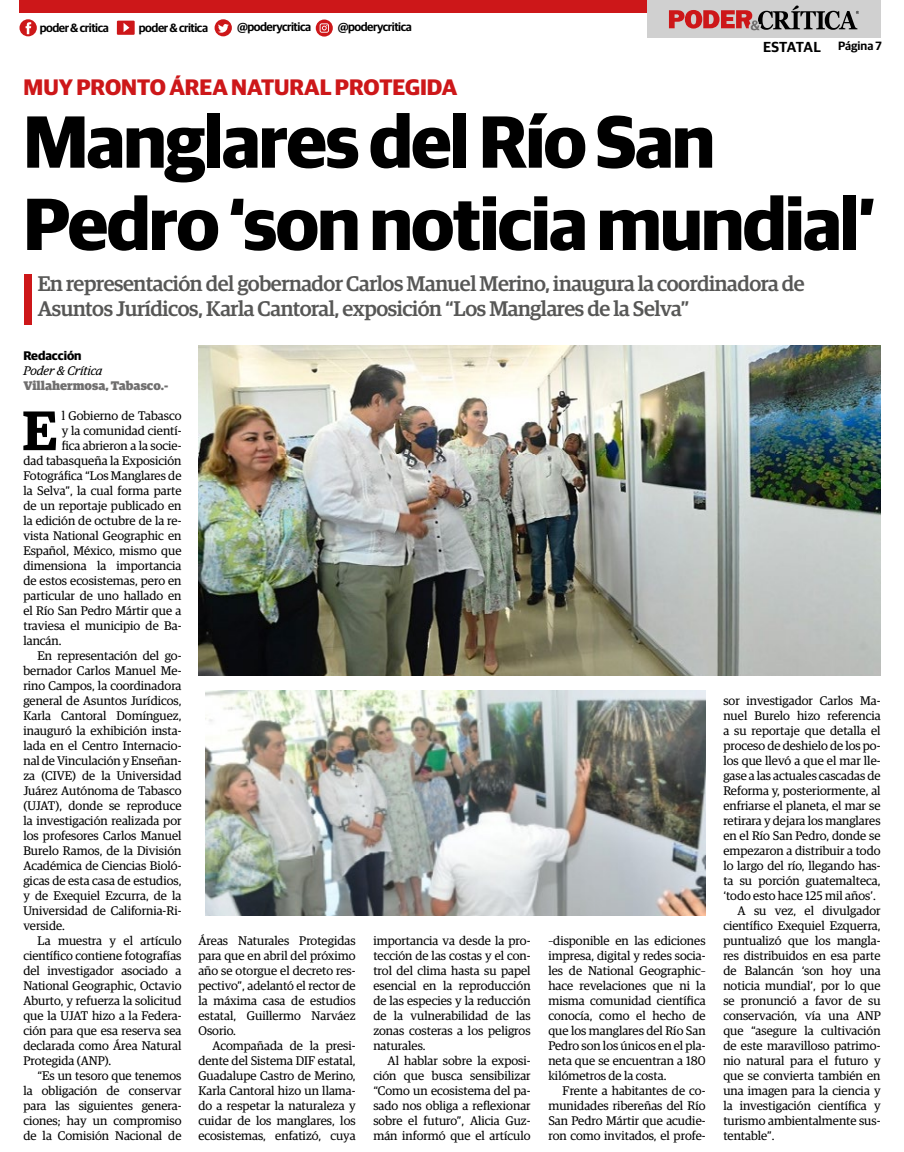
<style>
.page{position:relative;width:904px;height:1152px;background:#fff}
.page>*{position:absolute;margin:0;border:0;box-sizing:border-box;transform-origin:0 0}
.t1{font:700 73.88px/82.2px "Guardian Sans";letter-spacing:-.02em;color:#000}
.t2{font:600 55.75px "Guardian Egyp";color:#000}
.t3{font:700 22.5px "Guardian Sans";color:#cd1719}
.t4{font:500 21.25px/25.5px "Guardian Egyp";letter-spacing:-.02em;color:#575756}
.t5{font:600 14.5px "Guardian Sans";letter-spacing:-.015em;color:#000}
.t6{font:12.5px/15px "Guardian Egyp";color:#000;text-align:justify}
.t7{font:900 12.5px "Guardian Egyp";color:#706f6f}
.t8{font:italic 12.5px "Guardian Egyp";color:#000}
.t9{font:700 12.5px "Guardian Sans";color:#000}
.t10{font:600 12px "Guardian Sans";letter-spacing:-.04em;color:#000}
.s1{font-size:12px}
</style>
<div class="page">
<div style="left:647px;top:0;width:234px;height:38px;background:#d0d0d0"></div>
<div style="left:19px;top:0;width:628px;height:13px;background:#cd1719"></div>
<svg style="left:669px;top:6px;width:190px;height:24px"></svg>
<div style="left:24px;top:274px;width:8px;height:50px;background:#cd1719"></div>
<img style="left:198px;top:345px;width:682px;height:330px">
<img style="left:206px;top:690px;width:499px;height:225px">
<svg style="left:117px;top:21px;width:18px;height:14px"></svg>
<svg style="left:316px;top:19px;width:17px;height:18px"></svg>
<svg style="left:214px;top:19px;width:18px;height:17px"></svg>
<svg style="left:19px;top:19px;width:18px;height:17px"></svg>
<p class="t10" style="left:40px;top:19px;width:71px">poder &amp; critica</p>
<p class="t10" style="left:139px;top:19px;width:71px">poder &amp; critica</p>
<p class="t10" style="left:237px;top:18px;width:76px">@poderycritica</p>
<p class="t10" style="left:338px;top:18px;width:76px">@poderycritica</p>
<h3 class="t3" style="left:24px;top:70px;width:435px">MUY PRONTO ÁREA NATURAL PROTEGIDA</h3>
<p class="t5" style="left:763px;top:36px;width:120px">ESTATAL <span class="s1">Página 7</span></p>
<h1 class="t1" style="left:23px;top:94px;width:853px">Manglares del Río San<br>Pedro ‘son noticia mundial’</h1>
<h3 class="t4" style="left:38px;top:269px;width:768px">En representación del gobernador Carlos Manuel Merino, inaugura la coordinadora de<br>Asuntos Jurídicos, Karla Cantoral, exposición “Los Manglares de la Selva”</h3>
<p class="t9" style="left:23px;top:346px;width:60px">Redacción</p>
<p class="t8" style="left:23px;top:362px;width:81px">Poder &amp; Crítica</p>
<p class="t7" style="left:23px;top:376px;width:146px">Villahermosa, Tabasco.-</p>
<h2 class="t2" style="left:22px;top:389px;width:36px">E</h2>
<p class="t6" style="left:62px;top:407px;width:121px">l Gobierno de Tabasco</p>
<p class="t6" style="left:62px;top:422px;width:121px">y la comunidad cientí-</p>
<p class="t6" style="left:62px;top:437px;width:121px">fica abrieron a la socie-</p>
<p class="t6" style="left:23px;top:452px;width:160px">dad tabasqueña la Exposición</p>
<p class="t6" style="left:23px;top:467px;width:160px">Fotográfica “Los Manglares de</p>
<p class="t6" style="left:23px;top:482px;width:160px">la Selva”, la cual forma parte</p>
<p class="t6" style="left:23px;top:497px;width:160px">de un reportaje publicado en</p>
<p class="t6" style="left:23px;top:512px;width:160px">la edición de octubre de la re-</p>
<p class="t6" style="left:23px;top:527px;width:160px">vista National Geographic en</p>
<p class="t6" style="left:23px;top:542px;width:160px">Español, México, mismo que</p>
<p class="t6" style="left:23px;top:557px;width:160px">dimensiona la importancia</p>
<p class="t6" style="left:23px;top:572px;width:160px">de estos ecosistemas, pero en</p>
<p class="t6" style="left:23px;top:587px;width:160px">particular de uno hallado en</p>
<p class="t6" style="left:23px;top:602px;width:160px">el Río San Pedro Mártir que a</p>
<p class="t6" style="left:23px;top:617px;width:160px">traviesa el municipio de Ba-</p>
<p class="t6" style="left:23px;top:632px;width:40px">lancán.</p>
<p class="t6" style="left:38px;top:647px;width:145px">En representación del go-</p>
<p class="t6" style="left:23px;top:662px;width:160px">bernador Carlos Manuel Me-</p>
<p class="t6" style="left:23px;top:677px;width:160px">rino Campos, la coordinadora</p>
<p class="t6" style="left:23px;top:692px;width:160px">general de Asuntos Jurídicos,</p>
<p class="t6" style="left:23px;top:707px;width:160px">Karla Cantoral Domínguez,</p>
<p class="t6" style="left:23px;top:722px;width:160px">inauguró la exhibición insta-</p>
<p class="t6" style="left:23px;top:737px;width:160px">lada en el Centro Internacio-</p>
<p class="t6" style="left:23px;top:752px;width:160px">nal de Vinculación y Enseñan-</p>
<p class="t6" style="left:23px;top:767px;width:160px">za (CIVE) de la Universidad</p>
<p class="t6" style="left:23px;top:782px;width:160px">Juárez Autónoma de Tabasco</p>
<p class="t6" style="left:23px;top:797px;width:160px">(UJAT), donde se reproduce</p>
<p class="t6" style="left:23px;top:812px;width:160px">la investigación realizada por</p>
<p class="t6" style="left:23px;top:827px;width:160px">los profesores Carlos Manuel</p>
<p class="t6" style="left:23px;top:842px;width:160px">Burelo Ramos, de la División</p>
<p class="t6" style="left:23px;top:857px;width:160px">Académica de Ciencias Bioló-</p>
<p class="t6" style="left:23px;top:872px;width:160px">gicas de esta casa de estudios,</p>
<p class="t6" style="left:23px;top:887px;width:160px">y de Exequiel Ezcurra, de la</p>
<p class="t6" style="left:23px;top:902px;width:160px">Universidad de California-Ri-</p>
<p class="t6" style="left:23px;top:917px;width:43px">verside.</p>
<p class="t6" style="left:38px;top:932px;width:145px">La muestra y el artículo</p>
<p class="t6" style="left:23px;top:947px;width:160px">científico contiene fotografías</p>
<p class="t6" style="left:23px;top:962px;width:160px">del investigador asociado a</p>
<p class="t6" style="left:23px;top:977px;width:160px">National Geographic, Octavio</p>
<p class="t6" style="left:23px;top:992px;width:160px">Aburto, y refuerza la solicitud</p>
<p class="t6" style="left:23px;top:1007px;width:160px">que la UJAT hizo a la Federa-</p>
<p class="t6" style="left:23px;top:1022px;width:160px">ción para que esa reserva sea</p>
<p class="t6" style="left:23px;top:1037px;width:160px">declarada como Área Natural</p>
<p class="t6" style="left:23px;top:1052px;width:89px">Protegida (ANP).</p>
<p class="t6" style="left:38px;top:1067px;width:145px">“Es un tesoro que tenemos</p>
<p class="t6" style="left:23px;top:1082px;width:160px">la obligación de conservar</p>
<p class="t6" style="left:23px;top:1097px;width:160px">para las siguientes genera-</p>
<p class="t6" style="left:23px;top:1112px;width:160px">ciones; hay un compromiso</p>
<p class="t6" style="left:23px;top:1127px;width:160px">de la Comisión Nacional de</p>
<p class="t6" style="left:723px;top:692px;width:159px">sor investigador Carlos Ma-</p>
<p class="t6" style="left:723px;top:707px;width:159px">nuel Burelo hizo referencia</p>
<p class="t6" style="left:723px;top:722px;width:159px">a su reportaje que detalla el</p>
<p class="t6" style="left:723px;top:737px;width:159px">proceso de deshielo de los po-</p>
<p class="t6" style="left:723px;top:752px;width:159px">los que llevó a que el mar lle-</p>
<p class="t6" style="left:723px;top:767px;width:159px">gase a las actuales cascadas de</p>
<p class="t6" style="left:723px;top:782px;width:159px">Reforma y, posteriormente, al</p>
<p class="t6" style="left:723px;top:797px;width:159px">enfriarse el planeta, el mar se</p>
<p class="t6" style="left:723px;top:812px;width:159px">retirara y dejara los manglares</p>
<p class="t6" style="left:723px;top:827px;width:159px">en el Río San Pedro, donde se</p>
<p class="t6" style="left:723px;top:842px;width:159px">empezaron a distribuir a todo</p>
<p class="t6" style="left:723px;top:857px;width:159px">lo largo del río, llegando has-</p>
<p class="t6" style="left:723px;top:872px;width:159px">ta su porción guatemalteca,</p>
<p class="t6" style="left:723px;top:887px;width:154px">‘todo esto hace 125 mil años’.</p>
<p class="t6" style="left:737px;top:902px;width:145px">A su vez, el divulgador</p>
<p class="t6" style="left:723px;top:917px;width:159px">científico Exequiel Ezquerra,</p>
<p class="t6" style="left:723px;top:932px;width:159px">puntualizó que los mangla-</p>
<p class="t6" style="left:723px;top:947px;width:159px">res distribuidos en esa parte</p>
<p class="t6" style="left:723px;top:962px;width:159px">de Balancán ‘son hoy una</p>
<p class="t6" style="left:723px;top:977px;width:159px">noticia mundial’, por lo que</p>
<p class="t6" style="left:723px;top:992px;width:159px">se pronunció a favor de su</p>
<p class="t6" style="left:723px;top:1007px;width:159px">conservación, vía una ANP</p>
<p class="t6" style="left:723px;top:1022px;width:159px">que “asegure la cultivación</p>
<p class="t6" style="left:723px;top:1037px;width:159px">de este maravilloso patrimo-</p>
<p class="t6" style="left:723px;top:1052px;width:159px">nio natural para el futuro y</p>
<p class="t6" style="left:723px;top:1067px;width:159px">que se convierta también en</p>
<p class="t6" style="left:723px;top:1082px;width:159px">una imagen para la ciencia y</p>
<p class="t6" style="left:723px;top:1097px;width:159px">la investigación científica y</p>
<p class="t6" style="left:723px;top:1112px;width:159px">turismo ambientalmente sus-</p>
<p class="t6" style="left:723px;top:1127px;width:53px">tentable”.</p>
<p class="t6" style="left:198px;top:932px;width:159px">Áreas Naturales Protegidas para que en abril del próximo año se otorgue el decreto res&shy;pectivo”, adelantó el rector de la máxima casa de estudios estatal, Guillermo Narváez Osorio.</p>
<p class="t6" style="left:198px;top:1037px;width:159px;text-indent:14px">Acompañada de la presi&shy;dente del Sistema DIF estatal, Guadalupe Castro de Merino, Karla Cantoral hizo un llama&shy;do a respetar la naturaleza y cuidar de los manglares, los ecosistemas, enfatizó, cuya</p>
<p class="t6" style="left:548px;top:932px;width:159px">–disponible en las ediciones impresa, digital y redes socia&shy;les de National Geographic– hace revelaciones que ni la misma comunidad científica conocía, como el hecho de que los manglares del Río San Pedro son los únicos en el pla&shy;neta que se encuentran a 180 kilómetros de la costa.</p>
<p class="t6" style="left:548px;top:1082px;width:159px;text-indent:14px">Frente a habitantes de co&shy;munidades ribereñas del Río San Pedro Mártir que acudie&shy;ron como invitados, el profe-</p>
<p class="t6" style="left:373px;top:932px;width:159px">importancia va desde la pro&shy;tección de las costas y el con&shy;trol del clima hasta su papel esencial en la reproducción de las especies y la reducción de la vulnerabilidad de las zonas costeras a los peligros naturales.</p>
<p class="t6" style="left:373px;top:1052px;width:159px;text-indent:14px">Al hablar sobre la exposi&shy;ción que busca sensibilizar “Como un ecosistema del pa&shy;sado nos obliga a reflexionar sobre el futuro”, Alicia Guz&shy;mán informó que el artículo</p>
</div>
